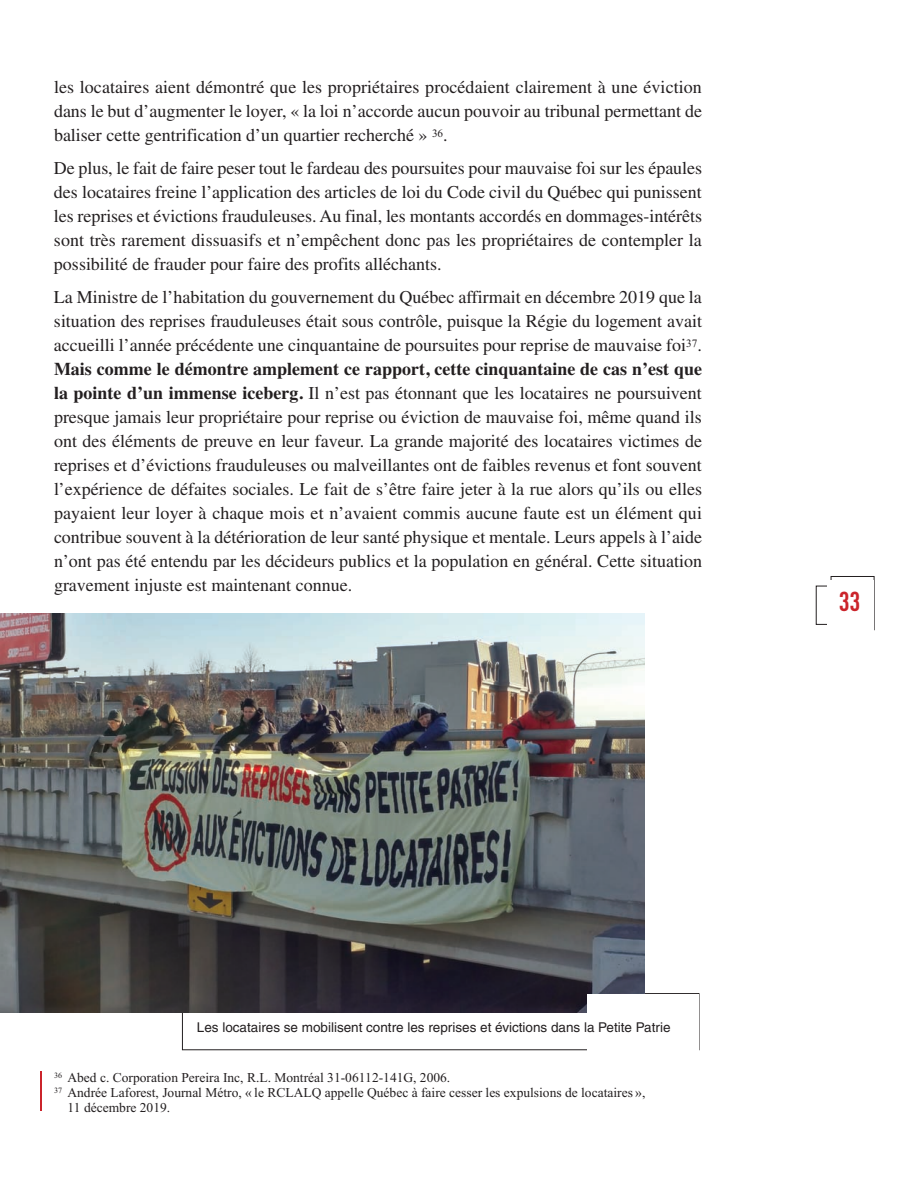
<style>
.page{position:relative;width:918px;height:1188px;background:#fff}
.page>*{position:absolute;margin:0;border:0;box-sizing:border-box;transform-origin:0 0}
.t1{font:700 27px "DIN Cond";color:#cb242b}
.t2{font:18px/24px "Times";color:#231f20;text-align:justify}
.t3{font:13.5px "Times New Roman";color:#231f20}
.t4{font:13.5px "Helvetica";color:#231f20}
.s1{font-weight:700}
</style>
<div class="page">
<div style="left:831px;top:576px;width:43px;height:54px;border:1px solid #231f20"></div>
<div style="left:827px;top:593px;width:47px;height:44px;background:#fff"></div>
<div style="left:827px;top:580px;width:47px;height:44px;background:#fff"></div>
<img style="left:0;top:613px;width:645px;height:399px">
<div style="left:587px;top:994px;width:112px;height:66px;background:#fff"></div>
<hr style="left:40px;top:1071px;width:2px;height:40px;background:#cb242b">
<p class="t2" style="left:54px;top:77px;width:650px">les locataires aient démontré que les propriétaires procédaient clairement à une éviction dans le but d’augmenter le loyer, « la loi n’accorde aucun pouvoir au tribunal permettant de baliser cette gentrification d’un quartier recherché » <sup>36</sup>.</p>
<p class="t2" style="left:54px;top:158px;width:650px">De plus, le fait de faire peser tout le fardeau des poursuites pour mauvaise foi sur les épaules des locataires freine l’application des articles de loi du Code civil du Québec qui punissent les reprises et évictions frauduleuses. Au final, les montants accordés en dommages-intérêts sont très rarement dissuasifs et n’empêchent donc pas les propriétaires de contempler la possibilité de frauder pour faire des profits alléchants.</p>
<p class="t2" style="left:54px;top:287px;width:650px">La Ministre de l’habitation du gouvernement du Québec affirmait en décembre 2019 que la situation des reprises frauduleuses était sous contrôle, puisque la Régie du logement avait accueilli l’année précédente une cinquantaine de poursuites pour reprise de mauvaise foi<sup>37</sup>.<br><span class="s1">Mais comme le démontre amplement ce rapport, cette cinquantaine de cas n’est que la pointe d’un immense iceberg.</span> Il n’est pas étonnant que les locataires ne poursuivent presque jamais leur propriétaire pour reprise ou éviction de mauvaise foi, même quand ils ont des éléments de preuve en leur faveur. La grande majorité des locataires victimes de reprises et d’évictions frauduleuses ou malveillantes ont de faibles revenus et font souvent l’expérience de défaites sociales. Le fait de s’être faire jeter à la rue alors qu’ils ou elles payaient leur loyer à chaque mois et n’avaient commis aucune faute est un élément qui contribue souvent à la détérioration de leur santé physique et mentale. Leurs appels à l’aide n’ont pas été entendu par les décideurs publics et la population en général. Cette situation gravement injuste est maintenant connue.</p>
<h1 class="t1" style="left:839px;top:591px;width:23px">33</h1>
<p class="t4" style="left:197px;top:1022px;width:475px">Les locataires se mobilisent contre les reprises et évictions dans la Petite Patrie</p>
<p class="t3" style="left:54px;top:1069px;width:398px"><sup>36</sup> Abed c. Corporation Pereira Inc, R.L. Montréal 31-06112-141G, 2006.</p>
<p class="t3" style="left:54px;top:1084px;width:593px"><sup>37</sup> Andrée Laforest, Journal Métro, « le RCLALQ appelle Québec à faire cesser les expulsions de locataires »,</p>
<p class="t3" style="left:68px;top:1099px;width:104px">11 décembre 2019.</p>
</div>
